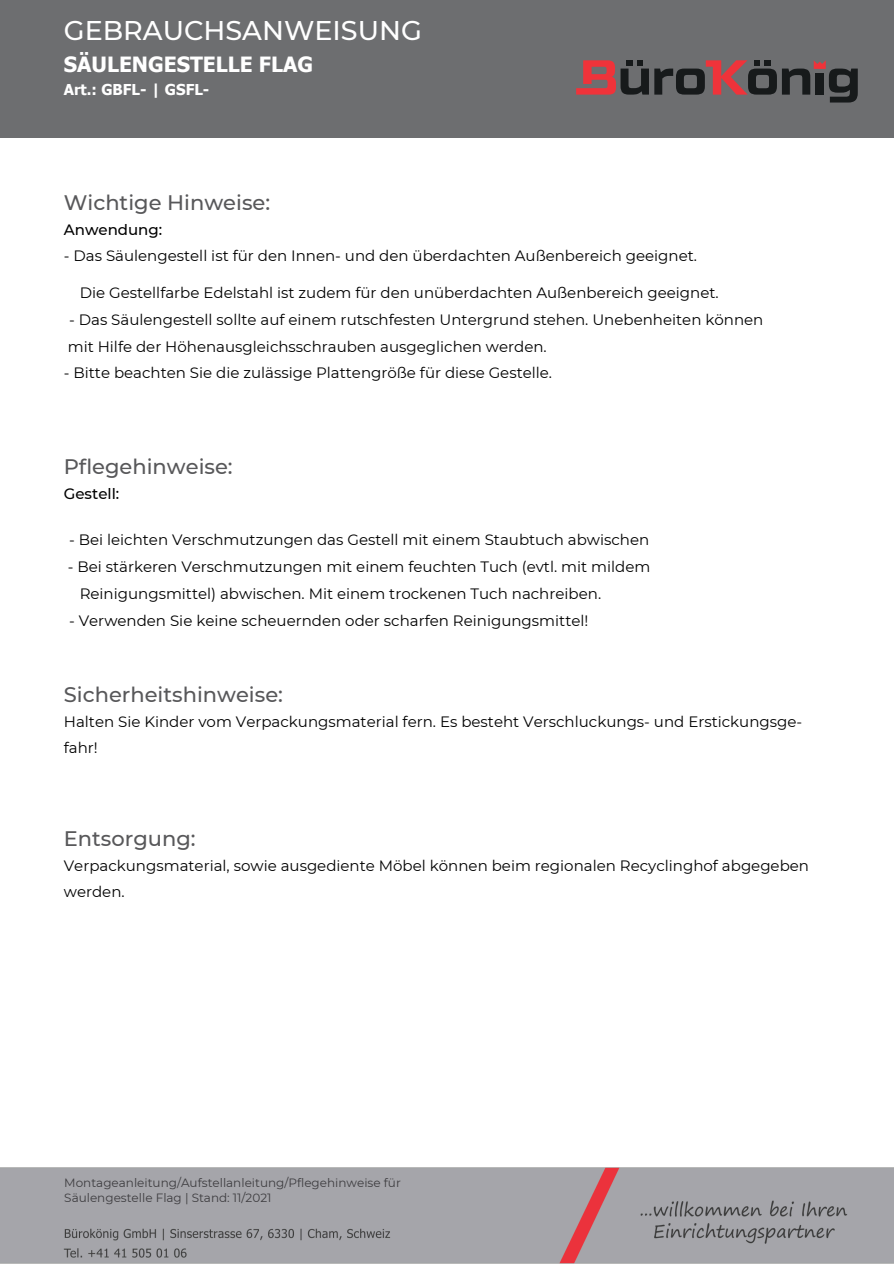
<style>
.page{position:relative;width:894px;height:1264px;background:#fff}
.page>*{position:absolute;margin:0;border:0;box-sizing:border-box;transform-origin:0 0}
.t1{font:500 27px "Montserrat";color:#fff}
.t2{font:500 21px "Montserrat";color:#58585a}
.t3{font:700 21px "Tahoma";color:#fff}
.t4{font:15px/25.8px "Montserrat";color:#000}
.t5{font:500 15px "Montserrat";color:#000}
.t6{font:700 15px "Tahoma";color:#fff}
.t7{font:12px "Montserrat";color:#3e3d40}
</style>
<div class="page">
<img style="left:0;top:1167px;width:893px;height:96px">
<div style="left:0;top:0;width:893px;height:137px;background:#6d6e70"></div>
<svg style="left:576px;top:60px;width:72px;height:35px"></svg>
<svg style="left:654px;top:60px;width:203px;height:42px"></svg>
<h3 class="t1" style="left:64px;top:14px;width:359px">GEBRAUCHSANWEISUNG</h3>
<h3 class="t3" style="left:64px;top:51px;width:251px">SÄULENGESTELLE FLAG</h3>
<h3 class="t6" style="left:64px;top:80px;width:147px">Art.: GBFL- | GSFL-</h3>
<h3 class="t2" style="left:64px;top:189px;width:208px">Wichtige Hi nweise:</h3>
<h3 class="t5" style="left:64px;top:220px;width:100px">Anwendung:</h3>
<h3 class="t4" style="left:64px;top:242px;width:634px">- Das Säulengestell ist für den Innen- und den überdachten Außenbereich geeignet.</h3>
<p class="t4" style="left:80px;top:280px;width:640px">Die Gestellfarbe Edelstahl ist zudem für den unüberdachten Außenbereich geeignet.</p>
<p class="t4" style="left:69px;top:307px;width:695px">- Das Säulengestell sollte auf ei nem rutschfesten Untergrund stehen. Unebenheiten können</p>
<p class="t4" style="left:68px;top:334px;width:480px">mit Hi lfe der Höhenausgleichsschrauben ausgeglichen werden.</p>
<p class="t4" style="left:64px;top:360px;width:489px">- Bitte beachten Sie die zulässige Plattengröße für diese Gestelle.</p>
<h2 class="t2" style="left:64px;top:453px;width:170px">Pflegehi nweise:</h2>
<h2 class="t5" style="left:64px;top:484px;width:57px">Gestell:</h2>
<h3 class="t4" style="left:69px;top:526px;width:581px">- Bei leichten Verschmutzungen das Gestell mit ei nem Staubtuch abwischen</h3>
<h3 class="t4" style="left:68px;top:553px;width:584px">- Bei stärkeren Verschmutzungen mit ei nem feuchten Tuch (evtl. mit mi ldem</h3>
<h3 class="t4" style="left:80px;top:580px;width:523px">Rei nigungsmittel) abwischen. Mit ei nem trockenen Tuch nachrei ben.</h3>
<h3 class="t4" style="left:69px;top:607px;width:520px">- Verwenden Sie kei ne scheuernden oder scharfen Rei nigungsmittel!</h3>
<h3 class="t2" style="left:64px;top:681px;width:220px">Sicherheitshi nweise:</h3>
<h3 class="t4" style="left:64px;top:708px;width:739px">Halten Sie Ki nder vom Verpackungsmaterial fern. Es besteht Verschluckungs- und Erstickungsge&shy;fahr!</h3>
<h3 class="t2" style="left:64px;top:825px;width:133px">Entsorgung:</h3>
<h3 class="t4" style="left:64px;top:852px;width:746px">Verpackungsmaterial, sowie ausgediente Möbel können bei m regionalen Recycli nghof abgegeben werden.</h3>
<h3 class="t7" style="left:64px;top:1175px;width:338px">Montageanleitung/Aufstellanleitung/Pflegehi nweise für</h3>
<h3 class="t7" style="left:64px;top:1189px;width:209px">Säulengestelle Flag | Stand: 11/2021</h3>
</div>
